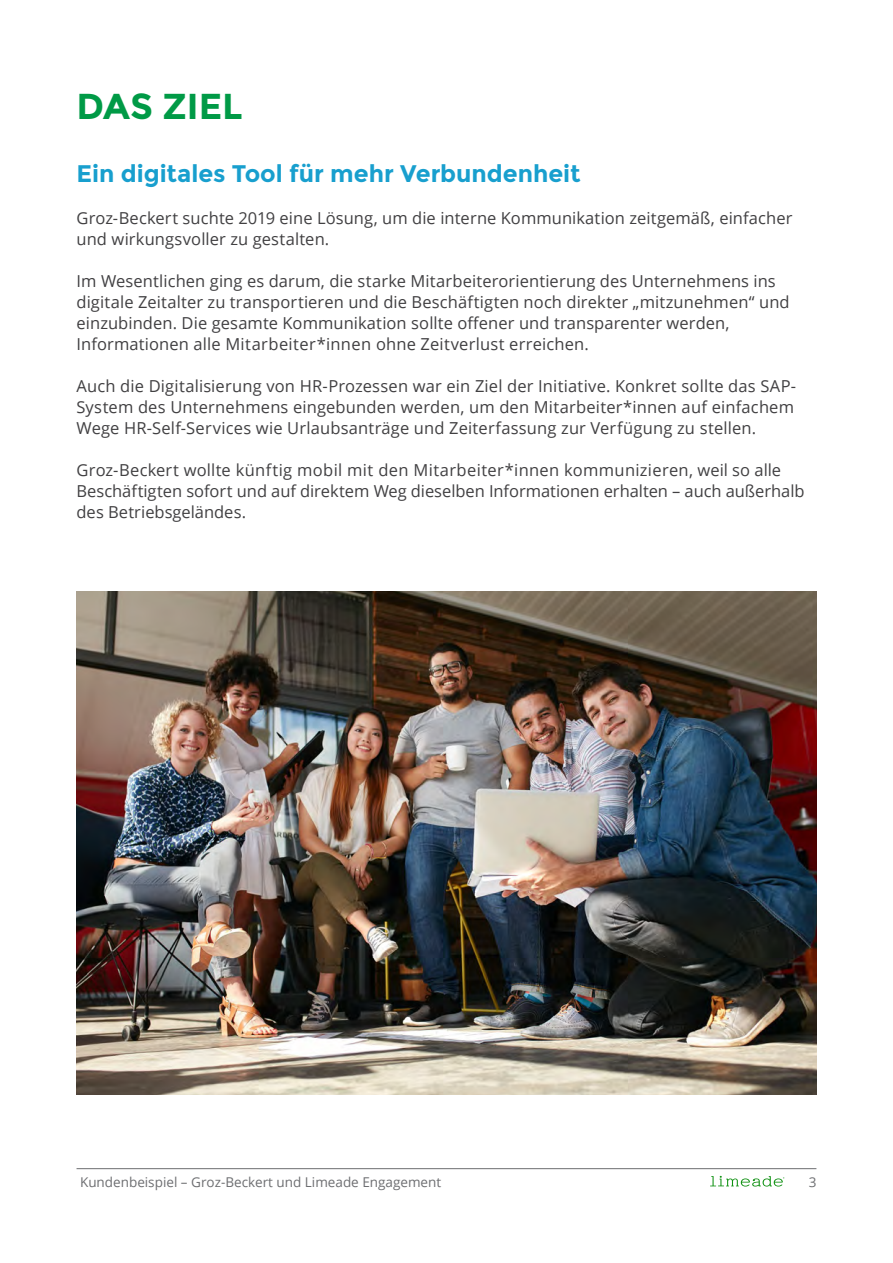
<style>
.page{position:relative;width:893px;height:1263px;background:#fff}
.page>*{position:absolute;margin:0;border:0;box-sizing:border-box;transform-origin:0 0}
.t1{font:700 36px "Montserrat";color:#009a46}
.t2{font:700 24px "Montserrat";color:#189fce}
.t3{font:16.5px/21px "Open Sans";letter-spacing:.005em;color:#414042}
.t4{font:13.5px "Open Sans";color:#6d6e71}
</style>
<div class="page">
<svg style="left:710px;top:1176px;width:74px;height:10px"></svg>
<hr style="left:77px;top:1168px;width:739px;height:1px;background:#6d6e71">
<img style="left:77px;top:591px;width:739px;height:503px">
<h1 class="t1" style="left:77px;top:85px;width:168px">DAS ZIEL</h1>
<h2 class="t2" style="left:77px;top:159px;width:506px">Ein digitales Tool für mehr Verbundenheit</h2>
<p class="t3" style="left:77px;top:207px;width:717px">Groz-Beckert suchte 2019 eine Lösung, um die interne Kommunikation zeitgemäß, einfacher und wirkungsvoller zu gestalten.</p>
<p class="t3" style="left:77px;top:270px;width:715px">Im Wesentlichen ging es darum, die starke Mitarbeiterorientierung des Unternehmens ins digitale Zeitalter zu transportieren und die Beschäftigten noch direkter „mitzunehmen“ und einzubinden. Die gesamte Kommunikation sollte offener und transparenter werden, Informationen alle Mitarbeiter*innen ohne Zeitverlust erreichen.</p>
<p class="t3" style="left:77px;top:375px;width:721px">Auch die Digitalisierung von HR-Prozessen war ein Ziel der Initiative. Konkret sollte das SAP-<br>System des Unternehmens eingebunden werden, um den Mitarbeiter*innen auf einfachem<br>Wege HR-Self-Services wie Urlaubsanträge und Zeiterfassung zur Verfügung zu stellen.</p>
<p class="t3" style="left:77px;top:459px;width:729px">Groz-Beckert wollte künftig mobil mit den Mitarbeiter*innen kommunizieren, weil so alle<br>Beschäftigten sofort und auf direktem Weg dieselben Informationen erhalten – auch außerhalb des Betriebsgeländes.</p>
<p class="t4" style="left:80px;top:1173px;width:363px">Kundenbeispiel – Groz-Beckert und Limeade Engagement</p>
<p class="t4" style="left:809px;top:1173px;width:9px">3</p>
</div>
